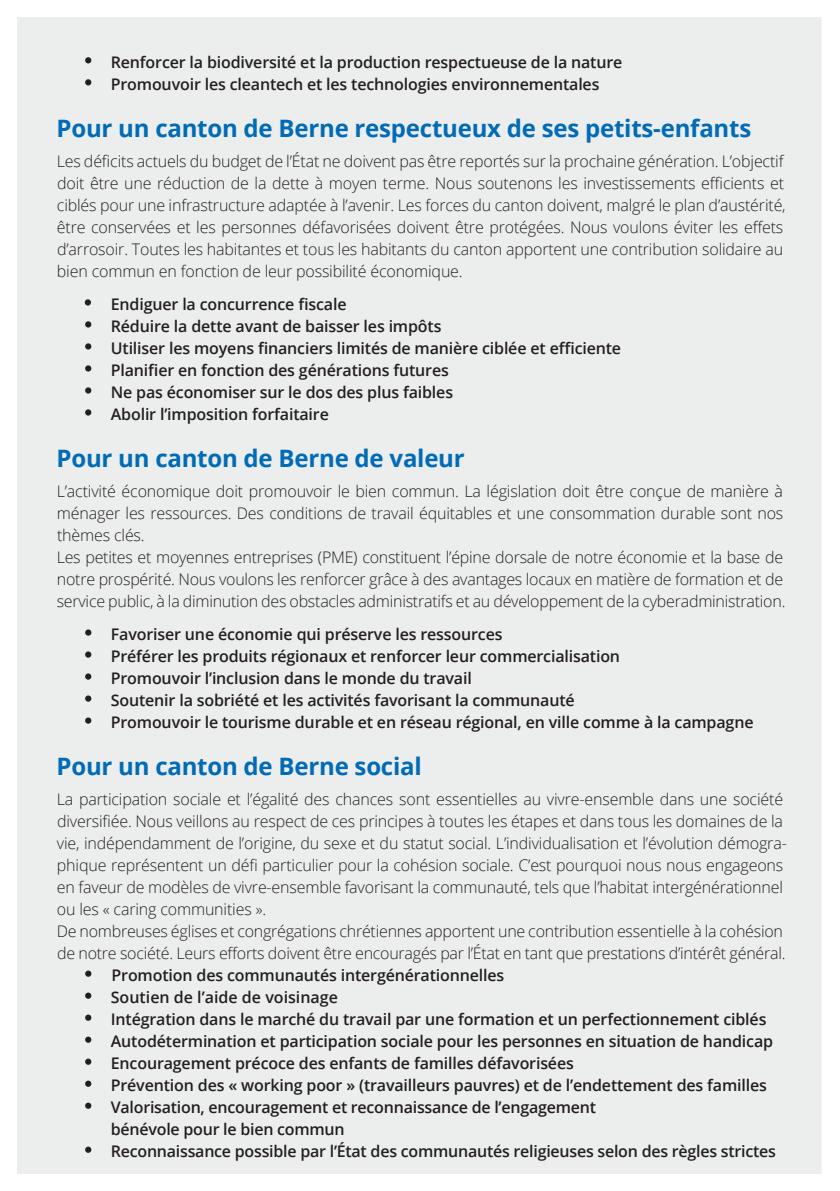
<style>
.page{position:relative;width:840px;height:1191px;background:#fff}
.page>*{position:absolute;margin:0;border:0;box-sizing:border-box;transform-origin:0 0}
.t1{font:700 24px "Open Sans";letter-spacing:-.01em;color:#006bb6}
.t2{font:300 16px/22px "Open Sans";letter-spacing:-.01em;color:#231f20}
.t3{font:600 16px/22px "Open Sans";letter-spacing:-.01em;color:#231f20}
</style>
<div class="page">
<div style="left:17px;top:17px;width:805px;height:1157px;background:#eceded"></div>
<svg style="left:85px;top:57px;width:6px;height:6px"></svg>
<svg style="left:85px;top:79px;width:6px;height:6px"></svg>
<svg style="left:85px;top:299px;width:6px;height:6px"></svg>
<svg style="left:85px;top:321px;width:6px;height:6px"></svg>
<svg style="left:85px;top:343px;width:6px;height:6px"></svg>
<svg style="left:85px;top:365px;width:6px;height:6px"></svg>
<svg style="left:85px;top:387px;width:6px;height:6px"></svg>
<svg style="left:85px;top:409px;width:6px;height:6px"></svg>
<svg style="left:85px;top:629px;width:6px;height:6px"></svg>
<svg style="left:85px;top:651px;width:6px;height:6px"></svg>
<svg style="left:85px;top:673px;width:6px;height:6px"></svg>
<svg style="left:85px;top:695px;width:6px;height:6px"></svg>
<svg style="left:85px;top:717px;width:6px;height:6px"></svg>
<svg style="left:85px;top:970px;width:6px;height:6px"></svg>
<svg style="left:85px;top:992px;width:6px;height:6px"></svg>
<svg style="left:85px;top:1014px;width:6px;height:6px"></svg>
<svg style="left:85px;top:1036px;width:6px;height:6px"></svg>
<svg style="left:85px;top:1058px;width:6px;height:6px"></svg>
<svg style="left:85px;top:1080px;width:6px;height:6px"></svg>
<svg style="left:85px;top:1102px;width:6px;height:6px"></svg>
<svg style="left:85px;top:1146px;width:6px;height:6px"></svg>
<p class="t3" style="left:111px;top:51px;width:513px">Renforcer la biodiversité et la production respectueuse de la nature<br>Promouvoir les cleantech et les technologies environnementales</p>
<h1 class="t1" style="left:56px;top:111px;width:695px">Pour un canton de Berne respectueux de ses petits-enfants</h1>
<p class="t2" style="left:57px;top:149px;width:730px">Les déficits actuels du budget de l’État ne doivent pas être reportés sur la prochaine génération. L’objectif doit être une réduction de la dette à moyen terme. Nous soutenons les investissements efficients et ciblés pour une infrastructure adaptée à l’avenir. Les forces du canton doivent, malgré le plan d’austérité, être conservées et les personnes défavorisées doivent être protégées. Nous voulons éviter les effets d’arrosoir. Toutes les habitantes et tous les habitants du canton apportent une contribution solidaire au bien commun en fonction de leur possibilité économique.</p>
<p class="t3" style="left:111px;top:293px;width:511px">Endiguer la concurrence fiscale<br>Réduire la dette avant de baisser les impôts<br>Utiliser les moyens financiers limités de manière ciblée et efficiente Planifier en fonction des générations futures<br>Ne pas économiser sur le dos des plus faibles<br>Abolir l’imposition forfaitaire</p>
<h1 class="t1" style="left:56px;top:441px;width:409px">Pour un canton de Berne de valeur</h1>
<p class="t2" style="left:57px;top:479px;width:729px">L’activité économique doit promouvoir le bien commun. La législation doit être conçue de manière à ménager les ressources. Des conditions de travail équitables et une consommation durable sont nos thèmes clés.<br>Les petites et moyennes entreprises (PME) constituent l’épine dorsale de notre économie et la base de notre prospérité. Nous voulons les renforcer grâce à des avantages locaux en matière de formation et de service public, à la diminution des obstacles administratifs et au développement de la cyberadministration.</p>
<p class="t3" style="left:111px;top:623px;width:644px">Favoriser une économie qui préserve les ressources<br>Préférer les produits régionaux et renforcer leur commercialisation<br>Promouvoir l’inclusion dans le monde du travail<br>Soutenir la sobriété et les activités favorisant la communauté<br>Promouvoir le tourisme durable et en réseau régional, en ville comme à la campagne</p>
<h1 class="t1" style="left:56px;top:749px;width:366px">Pour un canton de Berne social</h1>
<p class="t2" style="left:57px;top:787px;width:731px">La participation sociale et l’égalité des chances sont essentielles au vivre-ensemble dans une société diversifiée. Nous veillons au respect de ces principes à toutes les étapes et dans tous les domaines de la vie, indépendamment de l’origine, du sexe et du statut social. L’individualisation et l’évolution démogra&shy;phique représentent un défi particulier pour la cohésion sociale. C’est pourquoi nous nous engageons en faveur de modèles de vivre-ensemble favorisant la communauté, tels que l’habitat intergénérationnel ou les « caring communities ».<br>De nombreuses églises et congrégations chrétiennes apportent une contribution essentielle à la cohésion de notre société. Leurs efforts doivent être encouragés par l’État en tant que prestations d’intérêt général.</p>
<p class="t3" style="left:111px;top:964px;width:666px">Promotion des communautés intergénérationnelles<br>Soutien de l’aide de voisinage<br>Intégration dans le marché du travail par une formation et un perfectionnement ciblés Autodétermination et participation sociale pour les personnes en situation de handicap Encouragement précoce des enfants de familles défavorisées<br>Prévention des « working poor » (travailleurs pauvres) et de l’endettement des familles Valorisation, encouragement et reconnaissance de l’engagement<br>bénévole pour le bien commun<br>Reconnaissance possible par l’État des communautés religieuses selon des règles strictes</p>
</div>
